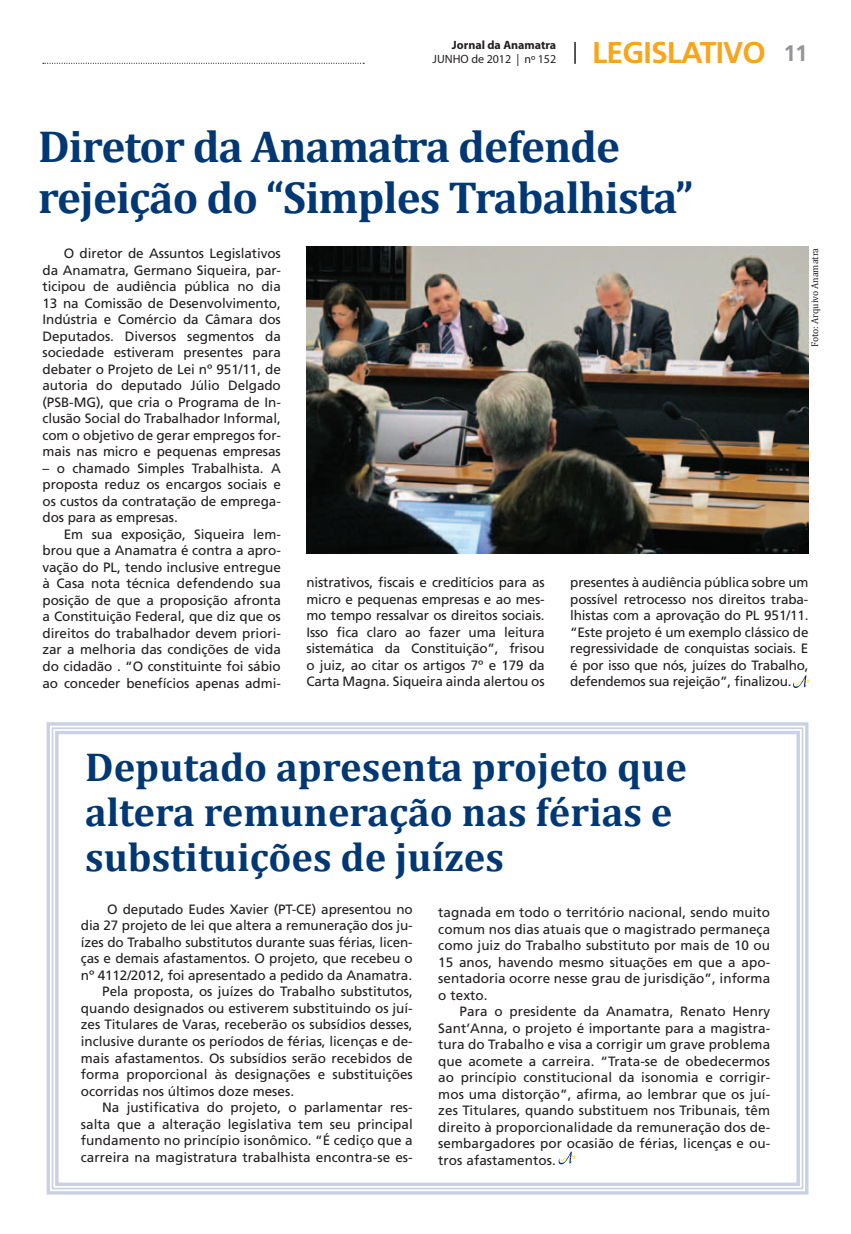
<style>
.page{position:relative;width:851px;height:1234px;background:#fff}
.page>*{position:absolute;margin:0;border:0;box-sizing:border-box;transform-origin:0 0}
.t1{font:700 45px/51px "Cambria";letter-spacing:-.02em;color:#013874}
.t2{font:700 40.5px/45px "Cambria";color:#013874}
.t3{font:700 30px "Frutiger";letter-spacing:-.025em;color:#f9a51b}
.t4{font:13.5px/16.5px "Frutiger";color:#231f20;text-align:justify}
.t5{font:12px "Myriad Pro";color:#231f20}
.t6{font:700 12px "Myriad Pro";color:#231f20}
.t7{font:9.75px "Cambria";color:#231f20}
.s1{font-size:22.5px;color:#939598}
</style>
<div class="page">
<svg style="left:43px;top:63px;width:321px;height:1px"></svg>
<svg style="left:574px;top:42px;width:1px;height:22px"></svg>
<svg style="left:793px;top:675px;width:16px;height:13px"></svg>
<img style="left:306px;top:246px;width:502px;height:308px">
<svg style="left:46px;top:722px;width:763px;height:473px"></svg>
<div style="left:52px;top:727px;width:751px;height:462px;border:2px solid #cbd1e5"></div>
<div style="left:55px;top:730px;width:744px;height:455px;border:3px solid #cbd1e5"></div>
<p class="t6" style="left:452px;top:37px;width:106px">Jornal da Anamatra</p>
<p class="t5" style="left:432px;top:52px;width:125px">JUNHO de 2012 | nº 152</p>
<h3 class="t3" style="left:592px;top:35px;width:217px">LEGISLATIVO <span class="s1">11</span></h3>
<h1 class="t1" style="left:38px;top:119px;width:657px">Diretor da Anamatra defende rejeição do “Simples Trabalhista”</h1>
<p class="t4" style="left:42px;top:245px;width:240px;text-indent:21px">O diretor de Assuntos Legislativos da Anamatra, Germano Siqueira, par&shy;ticipou de audiência pública no dia 13 na Comissão de Desenvolvimento, Indústria e Comércio da Câmara dos Deputados. Diversos segmentos da sociedade estiveram presentes para debater o Projeto de Lei nº 951/11, de autoria do deputado Júlio Delgado (PSB-MG), que cria o Programa de In&shy;clusão Social do Trabalhador Informal, com o objetivo de gerar empregos for&shy;mais nas micro e pequenas empresas</p>
<p class="t4" style="left:42px;top:459px;width:240px">– o chamado Simples Trabalhista. A proposta reduz os encargos sociais e os custos da contratação de emprega&shy;dos para as empresas.</p>
<p class="t4" style="left:42px;top:525px;width:240px;text-indent:21px">Em sua exposição, Siqueira lem&shy;brou que a Anamatra é contra a apro&shy;vação do PL, tendo inclusive entregue à Casa nota técnica defendendo sua posição de que a proposição afronta a Constituição Federal, que diz que os direitos do trabalhador devem priori&shy;zar a melhoria das condições de vida do cidadão . “O constituinte foi sábio ao conceder benefícios apenas admi-</p>
<p class="t7" style="left:809px;top:347px;width:101px;rotate:-90deg">Foto: Arquivo Anamatra</p>
<p class="t4" style="left:306px;top:574px;width:240px">nistrativos, fiscais e creditícios para as micro e pequenas empresas e ao mes&shy;mo tempo ressalvar os direitos sociais.<br>Isso fica claro ao fazer uma leitura sistemática da Constituição”, frisou o juiz, ao citar os artigos 7º e 179 da Carta Magna. Siqueira ainda alertou os</p>
<p class="t4" style="left:570px;top:574px;width:240px">presentes à audiência pública sobre um possível retrocesso nos direitos traba&shy;lhistas com a aprovação do PL 951/11. “Este projeto é um exemplo clássico de regressividade de conquistas sociais. E é por isso que nós, juízes do Trabalho, defendemos sua rejeição”, finalizou.</p>
<h2 class="t2" style="left:85px;top:743px;width:603px">Deputado apresenta projeto que altera remuneração nas férias e substituições de juízes</h2>
<p class="t4" style="left:438px;top:904px;width:333px">tagnada em todo o território nacional, sendo muito comum nos dias atuais que o magistrado permaneça como juiz do Trabalho substituto por mais de 10 ou 15 anos, havendo mesmo situações em que a apo&shy;sentadoria ocorre nesse grau de jurisdição”, informa o texto.</p>
<p class="t4" style="left:438px;top:1002px;width:333px;text-indent:21px">Para o presidente da Anamatra, Renato Henry Sant’Anna, o projeto é importante para a magistra&shy;tura do Trabalho e visa a corrigir um grave problema que acomete a carreira. “Trata-se de obedecermos ao princípio constitucional da isonomia e corrigir&shy;mos uma distorção”, afirma, ao lembrar que os juí&shy;zes Titulares, quando substituem nos Tribunais, têm direito à proporcionalidade da remuneração dos de&shy;sembargadores por ocasião de férias, licenças e ou&shy;tros afastamentos.</p>
<p class="t4" style="left:107px;top:900px;width:307px">O deputado Eudes Xavier (PT-CE) apresentou no</p>
<p class="t4" style="left:81px;top:917px;width:333px">dia 27 projeto de lei que altera a remuneração dos ju-</p>
<p class="t4" style="left:81px;top:933px;width:333px">ízes do Trabalho substitutos durante suas férias, licen-</p>
<p class="t4" style="left:81px;top:950px;width:333px">ças e demais afastamentos. O projeto, que recebeu o</p>
<p class="t4" style="left:81px;top:966px;width:332px">nº 4112/2012, foi apresentado a pedido da Anamatra.</p>
<p class="t4" style="left:102px;top:983px;width:312px">Pela proposta, os juízes do Trabalho substitutos,</p>
<p class="t4" style="left:81px;top:999px;width:333px">quando designados ou estiverem substituindo os juí-</p>
<p class="t4" style="left:81px;top:1016px;width:333px">zes Titulares de Varas, receberão os subsídios desses,</p>
<p class="t4" style="left:81px;top:1032px;width:333px">inclusive durante os períodos de férias, licenças e de-</p>
<p class="t4" style="left:81px;top:1049px;width:333px">mais afastamentos. Os subsídios serão recebidos de</p>
<p class="t4" style="left:81px;top:1065px;width:333px">forma proporcional às designações e substituições</p>
<p class="t4" style="left:81px;top:1082px;width:215px">ocorridas nos últimos doze meses.</p>
<p class="t4" style="left:102px;top:1098px;width:312px">Na justificativa do projeto, o parlamentar res-</p>
<p class="t4" style="left:81px;top:1115px;width:333px">salta que a alteração legislativa tem seu principal</p>
<p class="t4" style="left:81px;top:1131px;width:333px">fundamento no princípio isonômico. “É cediço que a</p>
<p class="t4" style="left:81px;top:1148px;width:333px">carreira na magistratura trabalhista encontra-se es-</p>
</div>
